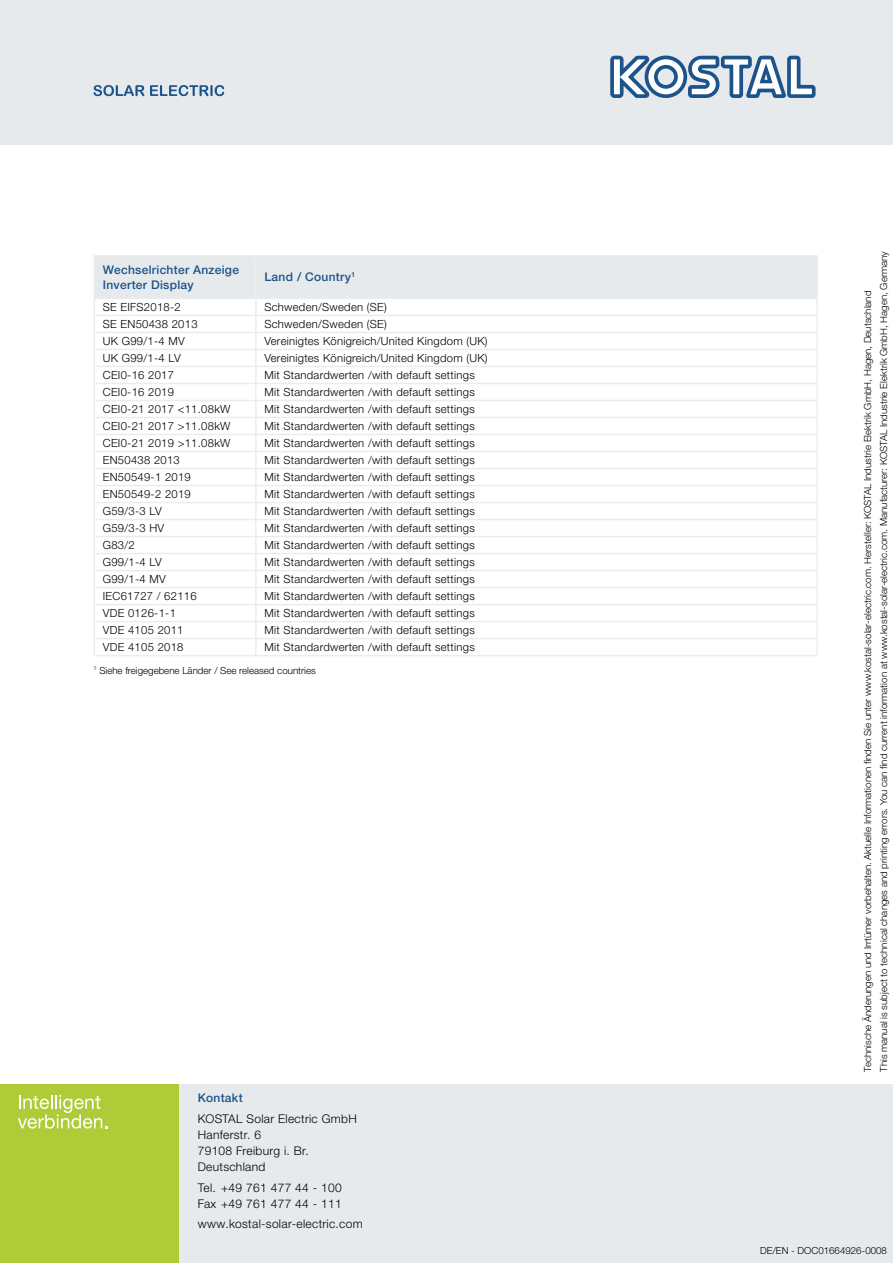
<style>
.page{position:relative;width:893px;height:1263px;background:#fff}
.page>*{position:absolute;margin:0;border:0;box-sizing:border-box;transform-origin:0 0}
.t1{font:300 12px/16.2px "Helvetica Neue LTW1 G";letter-spacing:.025em;color:#000}
.t2{font:500 12px "Helvetica Neue LTW1 G";letter-spacing:.025em;color:#1c538a}
.Tab_Zellencopy{font:300 11.25px "Helvetica Neue LTW1 G";letter-spacing:.025em;color:#000}
.Kleingedrucktes{font:300 9.75px/15.9px "Helvetica Neue LTW1 G";color:#000}
</style>
<div class="page">
<div style="left:0;top:1084px;width:893px;height:179px;background:#e7eaec"></div>
<div style="left:0;top:0;width:893px;height:145px;background:#e7eaec"></div>
<svg style="left:610px;top:56px;width:205px;height:42px"></svg>
<svg style="left:94px;top:85px;width:50px;height:11px"></svg>
<svg style="left:150px;top:85px;width:74px;height:11px"></svg>
<div style="left:0;top:1084px;width:179px;height:179px;background:#afcb37"></div>
<svg style="left:18px;top:1095px;width:89px;height:33px"></svg>
<hr style="left:94px;top:255px;width:162px;height:2px;background:#ebeded">
<hr style="left:256px;top:255px;width:562px;height:2px;background:#ebeded">
<svg style="left:94px;top:257px;width:724px;height:398px"></svg>
<hr style="left:94px;top:655px;width:162px;height:1px;background:#ebeded">
<hr style="left:256px;top:655px;width:562px;height:1px;background:#ebeded">
<h2 class="t2" style="left:103px;top:263px;width:138px">Wechselrichter Anzeige</h2>
<h2 class="t2" style="left:103px;top:277px;width:93px">Inverter Display</h2>
<h2 class="t2" style="left:264px;top:270px;width:92px">Land / Country<sup>1</sup></h2>
<p class="Tab_Zellencopy" style="left:103px;top:300px;width:79px">SE EIFS2018-2</p>
<p class="Tab_Zellencopy" style="left:264px;top:300px;width:124px">Schweden/Sweden (SE)</p>
<p class="Tab_Zellencopy" style="left:103px;top:317px;width:96px">SE EN50438 2013</p>
<p class="Tab_Zellencopy" style="left:264px;top:317px;width:124px">Schweden/Sweden (SE)</p>
<p class="Tab_Zellencopy" style="left:103px;top:334px;width:83px">UK G99/1-4 MV</p>
<p class="Tab_Zellencopy" style="left:264px;top:334px;width:225px">Vereinigtes Königreich/United Kingdom (UK)</p>
<p class="Tab_Zellencopy" style="left:103px;top:351px;width:79px">UK G99/1-4 LV</p>
<p class="Tab_Zellencopy" style="left:264px;top:351px;width:225px">Vereinigtes Königreich/United Kingdom (UK)</p>
<p class="Tab_Zellencopy" style="left:103px;top:368px;width:73px">CEI0-16 2017</p>
<p class="Tab_Zellencopy" style="left:264px;top:368px;width:212px">Mit Standardwerten /with defauft settings</p>
<p class="Tab_Zellencopy" style="left:103px;top:385px;width:73px">CEI0-16 2019</p>
<p class="Tab_Zellencopy" style="left:264px;top:385px;width:212px">Mit Standardwerten /with defauft settings</p>
<p class="Tab_Zellencopy" style="left:103px;top:402px;width:129px">CEI0-21 2017 &lt;11.08kW</p>
<p class="Tab_Zellencopy" style="left:264px;top:402px;width:212px">Mit Standardwerten /with defauft settings</p>
<p class="Tab_Zellencopy" style="left:103px;top:419px;width:129px">CEI0-21 2017 &gt;11.08kW</p>
<p class="Tab_Zellencopy" style="left:264px;top:419px;width:212px">Mit Standardwerten /with defauft settings</p>
<p class="Tab_Zellencopy" style="left:103px;top:436px;width:129px">CEI0-21 2019 &gt;11.08kW</p>
<p class="Tab_Zellencopy" style="left:264px;top:436px;width:212px">Mit Standardwerten /with defauft settings</p>
<p class="Tab_Zellencopy" style="left:103px;top:453px;width:79px">EN50438 2013</p>
<p class="Tab_Zellencopy" style="left:264px;top:453px;width:212px">Mit Standardwerten /with defauft settings</p>
<p class="Tab_Zellencopy" style="left:103px;top:470px;width:90px">EN50549-1 2019</p>
<p class="Tab_Zellencopy" style="left:264px;top:470px;width:212px">Mit Standardwerten /with defauft settings</p>
<p class="Tab_Zellencopy" style="left:103px;top:487px;width:90px">EN50549-2 2019</p>
<p class="Tab_Zellencopy" style="left:264px;top:487px;width:212px">Mit Standardwerten /with defauft settings</p>
<p class="Tab_Zellencopy" style="left:103px;top:504px;width:60px">G59/3-3 LV</p>
<p class="Tab_Zellencopy" style="left:264px;top:504px;width:212px">Mit Standardwerten /with defauft settings</p>
<p class="Tab_Zellencopy" style="left:103px;top:521px;width:63px">G59/3-3 HV</p>
<p class="Tab_Zellencopy" style="left:264px;top:521px;width:212px">Mit Standardwerten /with defauft settings</p>
<p class="Tab_Zellencopy" style="left:103px;top:538px;width:33px">G83/2</p>
<p class="Tab_Zellencopy" style="left:264px;top:538px;width:212px">Mit Standardwerten /with defauft settings</p>
<p class="Tab_Zellencopy" style="left:103px;top:555px;width:60px">G99/1-4 LV</p>
<p class="Tab_Zellencopy" style="left:264px;top:555px;width:212px">Mit Standardwerten /with defauft settings</p>
<p class="Tab_Zellencopy" style="left:103px;top:572px;width:64px">G99/1-4 MV</p>
<p class="Tab_Zellencopy" style="left:264px;top:572px;width:212px">Mit Standardwerten /with defauft settings</p>
<p class="Tab_Zellencopy" style="left:103px;top:589px;width:95px">IEC61727 / 62116</p>
<p class="Tab_Zellencopy" style="left:264px;top:589px;width:212px">Mit Standardwerten /with defauft settings</p>
<p class="Tab_Zellencopy" style="left:103px;top:606px;width:75px">VDE 0126-1-1</p>
<p class="Tab_Zellencopy" style="left:264px;top:606px;width:212px">Mit Standardwerten /with defauft settings</p>
<p class="Tab_Zellencopy" style="left:103px;top:623px;width:82px">VDE 4105 2011</p>
<p class="Tab_Zellencopy" style="left:264px;top:623px;width:212px">Mit Standardwerten /with defauft settings</p>
<p class="Tab_Zellencopy" style="left:103px;top:640px;width:82px">VDE 4105 2018</p>
<p class="Tab_Zellencopy" style="left:264px;top:640px;width:212px">Mit Standardwerten /with defauft settings</p>
<p class="Kleingedrucktes" style="left:94px;top:662px;width:224px"><sup>1</sup> Siehe freigegebene Länder / See released countries</p>
<p class="t2" style="left:198px;top:1091px;width:46px">Kontakt</p>
<p class="t1" style="left:198px;top:1110px;width:161px">KOSTAL Solar Electric GmbH<br>Hanferstr. 6<br>79108 Freiburg i. Br.<br>Deutschland</p>
<p class="t1" style="left:198px;top:1179px;width:146px">Tel. +49 761 477 44 - 100<br>Fax +49 761 477 44 - 111</p>
<p class="t1" style="left:198px;top:1216px;width:167px">www.kostal-solar-electric.com</p>
<p class="Kleingedrucktes" style="left:860px;top:1072px;width:822px;rotate:-90deg">Technische Änderungen und Irrtümer vorbehalten. Aktuelle Informationen finden Sie unter www.kostal-solar-electric.com. Hersteller: KOSTAL Industrie Elektrik GmbH, Hagen, Deutschland<br>This manual is subject to technical changes and printing errors. You can find current information at www.kostal-solar-electric.com. Manufacturer: KOSTAL Industrie Elektrik GmbH, Hagen, Germany</p>
<p class="Kleingedrucktes" style="left:760px;top:1242px;width:128px">DE/EN - DOC01664926-0008</p>
</div>
